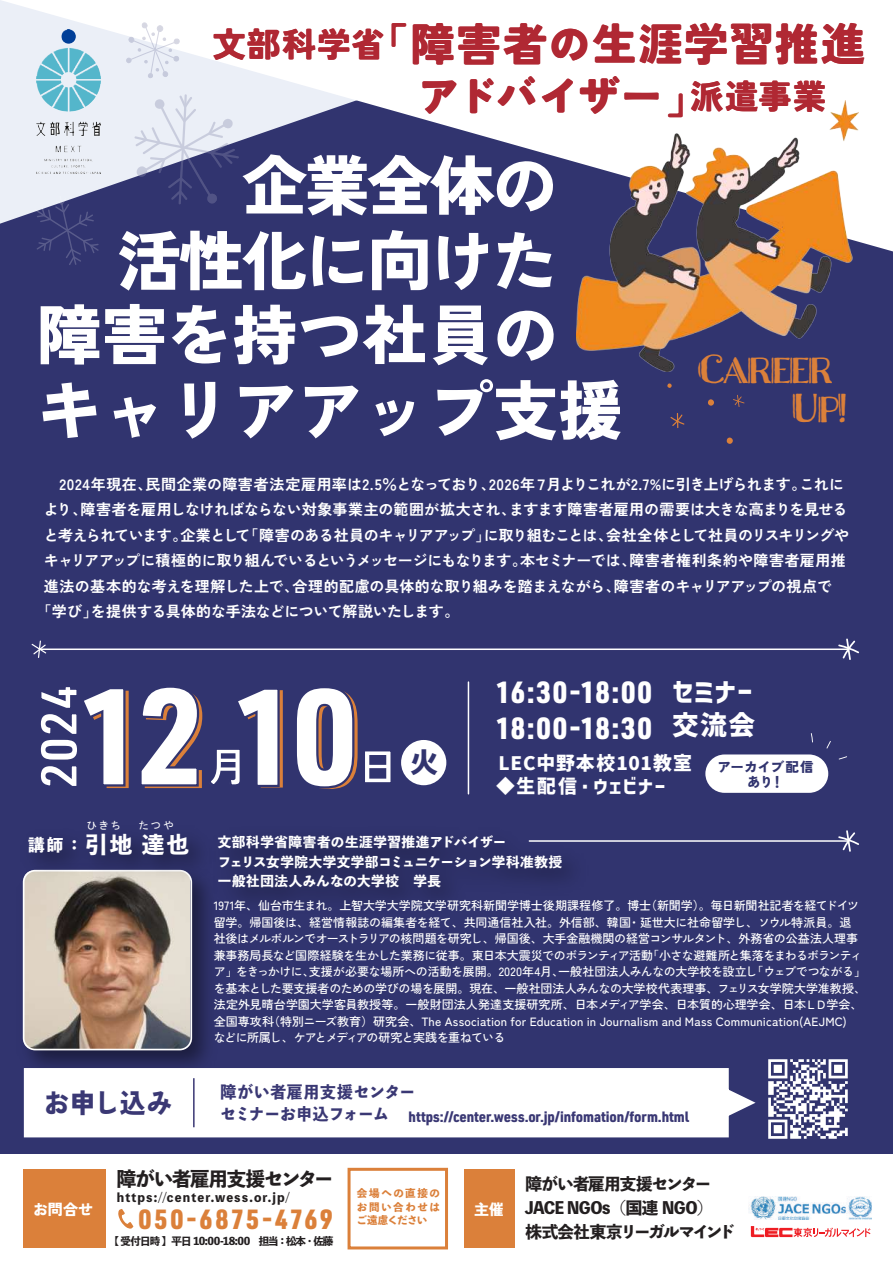
<style>
.page{position:relative;width:893px;height:1263px;background:#31346f}
.page>*{position:absolute;margin:0;border:0;box-sizing:border-box;transform-origin:0 0}
.t1{font:900 136.35px "URWDIN Semi Cond";color:#fff}
.t2{font:900 65.1px/75.4px "Zen Kaku Gothic New";color:#fff}
.t3{font:900 65.1px/75.4px "Zen Kaku Gothic New";letter-spacing:-.04em;color:#fff;text-align:right}
.t4{font:900 52.2px "URWDIN Semi Cond";color:#fff}
.t5{font:900 44.85px "Tsunagi Gothic";letter-spacing:.01em;color:#b02833}
.t6{font:900 41.55px "Zen Kaku Gothic New";color:#fff}
.t7{font:37.65px/39px "Charcuterie Deco";letter-spacing:-.04em;color:#db803a}
.t8{font:900 30px/36.3px "URWDIN Semi Cond";letter-spacing:.035em;color:#fff}
.t9{font:900 27.15px "URWDIN Semi Cond";letter-spacing:.09em;color:#db803a}
.t10{font:900 27px "Zen Kaku Gothic New";color:#3a3874;scale:.96 1}
.t11{font:22.5px "Toppan Bunkyu Midashi Go Std EB";color:#fff}
.t12{font:19.35px "Toppan Bunkyu Midashi Go Std EB";letter-spacing:-.06em;color:#231f20}
.t13{font:18.75px "Corporate Logo Bold ver 2";letter-spacing:.06em;color:#fff}
.t14{font:18.75px "Corporate Logo Bold ver 2";letter-spacing:.095em;color:#fff}
.t15{font:16.5px/24px "Toppan Bunkyu Midashi Go Std EB";letter-spacing:-.05em;color:#231f20}
.t16{font:16.5px "Toppan Bunkyu Midashi Go Std EB";letter-spacing:-.11em;color:#231f20}
.t17{font:16.35px "Toppan Bunkyu Midashi Go Std EB";letter-spacing:.045em;color:#3a3874;scale:.96 1}
.t18{font:700 15px "Zen Kaku Gothic New";letter-spacing:-.015em;color:#fff}
.t19{font:700 15px "Zen Kaku Gothic New";letter-spacing:.015em;color:#fff}
.t20{font:700 15px "Zen Kaku Gothic New";letter-spacing:-.05em;color:#fff}
.t21{font:900 15px "Zen Kaku Gothic New";letter-spacing:-.005em;color:#fff}
.t22{font:900 14.7px "URWDIN Semi Cond";color:#3a3874}
.t23{font:13.5px/19.5px "Toppan Bunkyu Midashi Go Std EB";letter-spacing:.04em;color:#fff}
.t24{font:900 13.5px/15px "Zen Kaku Gothic New";color:#31346f;text-align:center}
.t25{font:500 12px/16.5px "Zen Kaku Gothic New";letter-spacing:-.005em;color:#fff}
.t26{font:12px "Toppan Bunkyu Midashi Go Std EB";letter-spacing:.095em;color:#231f20}
.t27{font:10.5px/13.5px "Toppan Bunkyu Midashi Go Std EB";letter-spacing:.15em;color:#db803a;text-align:justify}
.t28{font:10.5px "Toppan Bunkyu Midashi Go Std EB";letter-spacing:-.04em;color:#231f20}
.t29{font:10.5px "Toppan Bunkyu Midashi Go Std EB";letter-spacing:-.075em;color:#231f20}
.t30{font:10.5px "MS Gothic";letter-spacing:.155em;color:#fff}
.s1{font-size:33.75px}
.s2{font-family:"Corporate Logo Bold ver 2";font-weight:400;font-size:26.7px}
.s3{font-size:16.5px}
.s4{font-family:"Toppan Bunkyu Midashi Go Std EB";font-weight:400;font-size:16.35px}
</style>
<div class="page">
<img style="left:22px;top:894px;width:186px;height:173px">
<img style="left:24px;top:894px;width:166px;height:155px">
<div style="left:23px;top:870px;width:169px;height:180px;border:2px solid #fff;border-radius:12px"></div>
<div style="left:0;top:1155px;width:893px;height:108px;background:#fff"></div>
<svg style="left:118px;top:1209px;width:15px;height:20px"></svg>
<div style="left:23px;top:1169px;width:83px;height:79px;background:#db803a"></div>
<div style="left:464px;top:1169px;width:50px;height:79px;background:#db803a"></div>
<img style="left:749px;top:1196px;width:123px;height:23px">
<div style="left:348px;top:1168px;width:100px;height:81px;border:3px solid #db803a"></div>
<img style="left:22px;top:839px;width:178px;height:55px">
<svg style="left:751px;top:1226px;width:119px;height:11px"></svg>
<img style="left:200px;top:840px;width:370px;height:84px">
<div style="left:23px;top:1068px;width:733px;height:70px;background:#fff"></div>
<hr style="left:193px;top:1078px;width:2px;height:49px;background:#3a3874">
<img style="left:768px;top:1059px;width:80px;height:80px">
<svg style="left:0;top:0;width:893px;height:251px;fill:#fff"></svg>
<img style="left:577px;top:101px;width:281px;height:270px">
<div style="left:708px;top:399px;width:6px;height:7px;background:#db803a;border-radius:3px"></div>
<div style="left:726px;top:437px;width:7px;height:7px;background:#db803a;border-radius:3px"></div>
<svg style="left:667px;top:383px;width:5px;height:5px"></svg>
<svg style="left:670px;top:413px;width:14px;height:15px"></svg>
<svg style="left:733px;top:395px;width:11px;height:12px"></svg>
<svg style="left:838px;top:638px;width:21px;height:22px"></svg>
<svg style="left:32px;top:640px;width:14px;height:18px"></svg>
<hr style="left:40px;top:648px;width:809px;height:2px;background:#fff">
<svg style="left:838px;top:830px;width:21px;height:22px"></svg>
<hr style="left:529px;top:840px;width:320px;height:2px;background:#fff">
<div style="left:400px;top:739px;width:47px;height:47px;background:#fff;border-radius:50%"></div>
<div style="left:399px;top:738px;width:50px;height:49px;border:2px solid #31346f;border-radius:50%"></div>
<div style="left:704px;top:753px;width:125px;height:41px;background:#fff;border-radius:20px"></div>
<div style="left:703px;top:752px;width:127px;height:43px;border:2px solid #31346f;border-radius:20px"></div>
<hr style="left:468px;top:682px;width:1px;height:112px;background:#fff">
<svg style="left:811px;top:733px;width:2px;height:9px"></svg>
<svg style="left:826px;top:741px;width:5px;height:7px"></svg>
<svg style="left:839px;top:756px;width:8px;height:3px"></svg>
<img style="left:37px;top:29px;width:64px;height:144px">
<svg style="left:35px;top:196px;width:64px;height:69px"></svg>
<svg style="left:126px;top:22px;width:54px;height:56px"></svg>
<svg style="left:135px;top:94px;width:104px;height:110px"></svg>
<h3 class="t5" style="left:213px;top:17px;width:655px"><span class="s1">文部科学省</span>「障害者の生涯学習推進</h3>
<h3 class="t5" style="left:416px;top:69px;width:412px">アドバイザー」<span class="s1">派遣事業</span></h3>
<h2 class="t3" style="left:117px;top:146px;width:442px">企業全体の<br>活性化に向けた</h2>
<h2 class="t2" style="left:37px;top:295px;width:588px">障害を持つ社員のキャリアアップ支援</h2>
<h3 class="t7" style="left:791px;top:350px;width:57px;text-indent:-94px">Career<br>Up!</h3>
<p class="t19" style="left:44px;top:475px;width:802px">　2024年現在、民間企業の障害者法定雇用率は2.5％となっており、2026年７月よりこれが2.7%に引き上げられます。これに</p>
<p class="t18" style="left:44px;top:500px;width:805px">より、障害者を雇用しなければならない対象事業主の範囲が拡大され、ますます障害者雇用の需要は大きな高まりを見せる</p>
<p class="t20" style="left:44px;top:526px;width:807px">と考えられています。企業として「障害のある社員のキャリアアップ」に取り組むことは、会社全体として社員のリスキリングや</p>
<p class="t18" style="left:44px;top:551px;width:803px">キャリアアップに積極的に取り組んでいるというメッセージにもなります。本セミナーでは、障害者権利条約や障害者雇用推</p>
<p class="t18" style="left:44px;top:577px;width:790px">進法の基本的な考えを理解した上で、合理的配慮の具体的な取り組みを踏まえながら、障害者のキャリアアップの視点で</p>
<p class="t18" style="left:36px;top:602px;width:425px">「学び」を提供する具体的な手法などについて解説いたします。</p>
<h3 class="t8" style="left:496px;top:673px;width:260px">16:30-18:00 <span class="s2">セミナー<br></span>18:00-18:30 <span class="s2">交流会</span></h3>
<p class="t24" style="left:717px;top:758px;width:98px">アーカイブ配信あり！</p>
<h3 class="t4" style="left:23px;top:788px;width:105px;rotate:-90deg">2024</h3>
<h1 class="t1" style="left:79px;top:642px;width:280px">12 10</h1>
<h3 class="t6" style="left:207px;top:741px;width:43px">月</h3>
<h3 class="t6" style="left:357px;top:741px;width:83px">日<sup>火</sup></h3>
<h3 class="t13" style="left:499px;top:750px;width:195px">LEC中野本校101教室</h3>
<h3 class="t14" style="left:496px;top:773px;width:171px">◆生配信・ウェビナー</h3>
<p class="t30" style="left:86px;top:820px;width:36px">ひきち</p>
<p class="t30" style="left:138px;top:820px;width:37px">たつや</p>
<h3 class="t11" style="left:28px;top:827px;width:162px"><span class="s3">講師 ：</span> 引地 達也</h3>
<p class="t23" style="left:218px;top:832px;width:346px">文部科学省障害者の生涯学習推進アドバイザー<br>フェリス女学院大学文学部コミュニケーション学科准教授一般社団法人みんなの大学校　学長　</p>
<p class="t25" style="left:214px;top:897px;width:654px">1971年、仙台市生まれ。上智大学大学院文学研究科新聞学博士後期課程修了。博士（新聞学）。毎日新聞社記者を経てドイツ留学。帰国後は、経営情報誌の編集者を経て、共同通信社入社。外信部、韓国・延世大に社命留学し、ソウル特派員。退社後はメルボルンでオーストラリアの核問題を研究し、帰国後、大手金融機関の経営コンサルタント、外務省の公益法人理事兼事務局長など国際経験を生かした業務に従事。東日本大震災でのボランティア活動「小さな避難所と集落をまわるボランティア」をきっかけに、支援が必要な場所への活動を展開。2020年4月、一般社団法人みんなの大学校を設立し「ウェブでつながる」を基本とした要支援者のための学びの場を展開。現在、一般社団法人みんなの大学校代表理事、フェリス女学院大学准教授、法定外見晴台学園大学客員教授等。一般財団法人発達支援研究所、日本メディア学会、日本質的心理学会、日本ＬＤ学会、全国専攻科（特別ニーズ教育）研究会、The Association for Education in Journalism and Mass Communication(AEJMC)<br>などに所属し、ケアとメディアの研究と実践を重ねている</p>
<h3 class="t10" style="left:44px;top:1086px;width:136px">お申し込み</h3>
<h3 class="t17" style="left:220px;top:1079px;width:205px">障がい者雇用支援センター</h3>
<p class="t22" style="left:220px;top:1106px;width:470px"><span class="s4">セミナーお申込フォーム</span> https://center.wess.or.jp/infomation/form.html</p>
<h3 class="t12" style="left:117px;top:1164px;width:218px">障がい者雇用支援センター</h3>
<h3 class="t15" style="left:525px;top:1171px;width:189px">障がい者雇用支援センター<br>JACE NGOs（国連 NGO）</h3>
<p class="t29" style="left:259px;top:1233px;width:76px">担当：松本・佐藤</p>
<p class="t27" style="left:357px;top:1186px;width:85px">会場への直接のお問い合わせはご遠慮ください</p>
<p class="t26" style="left:117px;top:1188px;width:174px">https://center.wess.or.jp/</p>
<p class="t21" style="left:33px;top:1200px;width:62px">お問合せ</p>
<p class="t21" style="left:474px;top:1200px;width:31px">主催</p>
<h3 class="t9" style="left:139px;top:1200px;width:196px">050-6875-4769</h3>
<p class="t28" style="left:109px;top:1233px;width:143px">【 受付日時 】平日 10:00-18:00</p>
<h3 class="t16" style="left:525px;top:1219px;width:212px">株式会社東京リーガルマインド</h3>
</div>
